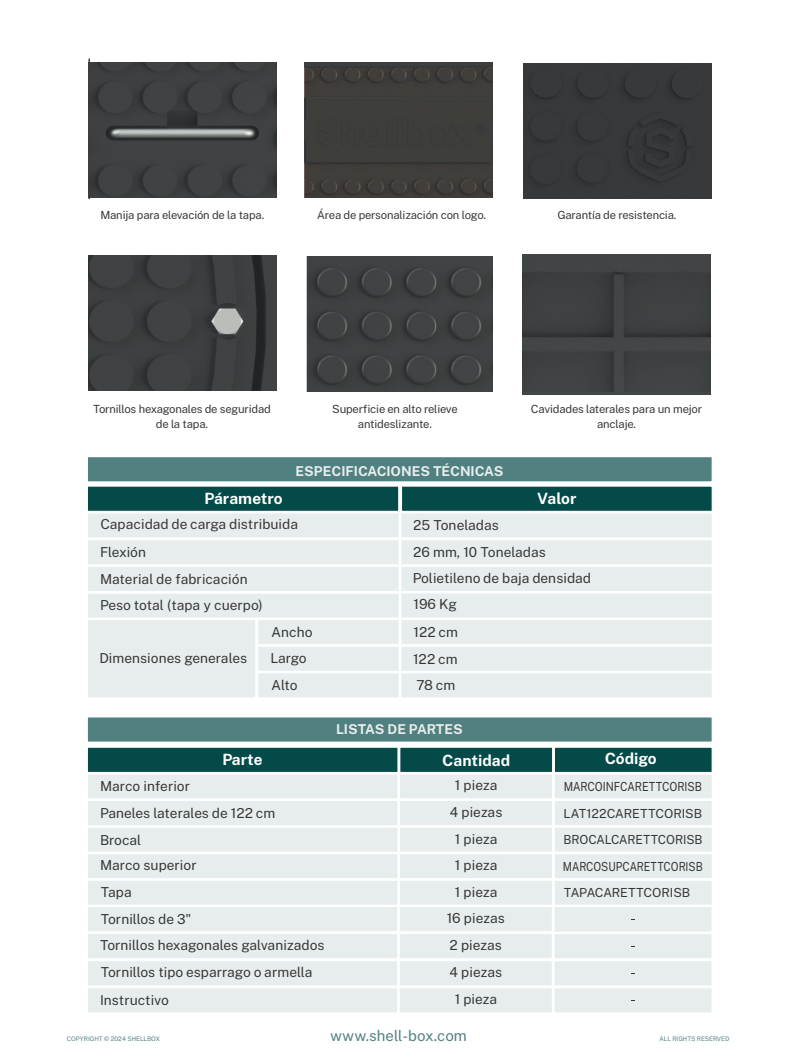
<style>
.page{position:relative;width:798px;height:1063px;background:#fff}
.page>*{position:absolute;margin:0;border:0;box-sizing:border-box;transform-origin:0 0}
.t1{font:700 15.5px "Public Sans";color:#fff}
.t2{font:15px "Public Sans";color:#50807f}
.t3{font:13.75px/26.6px "Public Sans";color:#373535}
.t4{font:700 13.62px "Public Sans";color:#e7ecec}
.t5{font:12.5px/26.6px "Public Sans";color:#373535;text-align:justify;scale:.86 1}
.t6{font:12.5px/26.6px "Public Sans";color:#373535;scale:.84 1}
.t7{font:11.25px/14.6px "Public Sans";letter-spacing:-.02em;color:#373535;text-align:center}
.t8{font:6.25px "Public Sans";color:#50807f}
</style>
<div class="page">
<div style="left:85px;top:715px;width:628px;height:29px;background:#50807f;border:3px solid #fff"></div>
<div style="left:85px;top:455px;width:628px;height:29px;background:#50807f;border:3px solid #fff"></div>
<div style="left:85px;top:511px;width:317px;height:29px;background:#e7ecec;border:3px solid #fff"></div>
<div style="left:398px;top:511px;width:315px;height:29px;background:#e7ecec;border:3px solid #fff"></div>
<div style="left:85px;top:484px;width:315px;height:29px;background:#034a48;border:3px solid #fff"></div>
<div style="left:399px;top:484px;width:314px;height:29px;background:#034a48;border:3px solid #fff"></div>
<div style="left:85px;top:591px;width:317px;height:29px;background:#e7ecec;border:3px solid #fff"></div>
<div style="left:85px;top:538px;width:317px;height:29px;background:#e7ecec;border:3px solid #fff"></div>
<div style="left:398px;top:538px;width:315px;height:29px;background:#e7ecec;border:3px solid #fff"></div>
<div style="left:85px;top:564px;width:317px;height:30px;background:#e7ecec;border:3px solid #fff"></div>
<div style="left:398px;top:564px;width:315px;height:30px;background:#e7ecec;border:3px solid #fff"></div>
<div style="left:398px;top:591px;width:315px;height:29px;background:#e7ecec;border:3px solid #fff"></div>
<div style="left:398px;top:618px;width:315px;height:29px;background:#e7ecec;border:3px solid #fff"></div>
<div style="left:398px;top:644px;width:315px;height:29px;background:#e7ecec;border:3px solid #fff"></div>
<div style="left:398px;top:671px;width:315px;height:29px;background:#e7ecec;border:3px solid #fff"></div>
<div style="left:85px;top:618px;width:173px;height:82px;background:#e7ecec;border:3px solid #fff"></div>
<div style="left:256px;top:618px;width:145px;height:29px;background:#e7ecec;border:3px solid #fff"></div>
<div style="left:256px;top:644px;width:145px;height:29px;background:#e7ecec;border:3px solid #fff"></div>
<div style="left:256px;top:671px;width:145px;height:29px;background:#e7ecec;border:3px solid #fff"></div>
<div style="left:522px;top:254px;width:188px;height:140px;background:#424545"></div>
<img style="left:306px;top:256px;width:186px;height:135px">
<div style="left:552px;top:772px;width:162px;height:29px;background:#e7ecec;border:3px solid #fff"></div>
<div style="left:552px;top:799px;width:162px;height:29px;background:#e7ecec;border:3px solid #fff"></div>
<div style="left:552px;top:745px;width:161px;height:29px;background:#034a48;border:3px solid #fff"></div>
<div style="left:552px;top:825px;width:162px;height:29px;background:#e7ecec;border:3px solid #fff"></div>
<div style="left:552px;top:852px;width:162px;height:29px;background:#e7ecec;border:3px solid #fff"></div>
<div style="left:552px;top:878px;width:162px;height:29px;background:#e7ecec;border:3px solid #fff"></div>
<div style="left:551px;top:905px;width:162px;height:29px;background:#e7ecec;border:3px solid #fff"></div>
<div style="left:85px;top:825px;width:315px;height:29px;background:#e7ecec"></div>
<div style="left:85px;top:772px;width:315px;height:29px;background:#e7ecec;border:3px solid #fff"></div>
<div style="left:397px;top:772px;width:157px;height:29px;background:#e7ecec;border:3px solid #fff"></div>
<div style="left:85px;top:799px;width:315px;height:29px;background:#e7ecec;border:3px solid #fff"></div>
<div style="left:397px;top:799px;width:157px;height:29px;background:#e7ecec;border:3px solid #fff"></div>
<div style="left:85px;top:745px;width:315px;height:29px;background:#034a48;border:3px solid #fff"></div>
<div style="left:397px;top:745px;width:157px;height:29px;background:#034a48;border:3px solid #fff"></div>
<div style="left:397px;top:825px;width:157px;height:29px;background:#e7ecec;border:3px solid #fff"></div>
<div style="left:85px;top:852px;width:315px;height:29px;background:#e7ecec;border:3px solid #fff"></div>
<div style="left:397px;top:852px;width:157px;height:29px;background:#e7ecec;border:3px solid #fff"></div>
<div style="left:85px;top:878px;width:315px;height:29px;background:#e7ecec;border:3px solid #fff"></div>
<div style="left:397px;top:878px;width:157px;height:29px;background:#e7ecec;border:3px solid #fff"></div>
<div style="left:85px;top:905px;width:315px;height:29px;background:#e7ecec;border:3px solid #fff"></div>
<div style="left:397px;top:905px;width:157px;height:29px;background:#e7ecec;border:3px solid #fff"></div>
<div style="left:551px;top:932px;width:162px;height:29px;background:#e7ecec;border:3px solid #fff"></div>
<div style="left:85px;top:932px;width:315px;height:29px;background:#e7ecec;border:3px solid #fff"></div>
<div style="left:397px;top:932px;width:157px;height:29px;background:#e7ecec;border:3px solid #fff"></div>
<div style="left:304px;top:63px;width:188px;height:135px;background:#3e3e3a"></div>
<div style="left:523px;top:64px;width:187px;height:135px;background:#36383a"></div>
<img style="left:88px;top:63px;width:188px;height:135px">
<img style="left:88px;top:255px;width:188px;height:135px">
<div style="left:551px;top:959px;width:162px;height:29px;background:#e7ecec;border:3px solid #fff"></div>
<div style="left:85px;top:959px;width:315px;height:29px;background:#e7ecec;border:3px solid #fff"></div>
<div style="left:397px;top:959px;width:157px;height:29px;background:#e7ecec;border:3px solid #fff"></div>
<div style="left:551px;top:986px;width:162px;height:29px;background:#e7ecec;border:3px solid #fff"></div>
<div style="left:85px;top:986px;width:315px;height:29px;background:#e7ecec;border:3px solid #fff"></div>
<div style="left:397px;top:986px;width:157px;height:29px;background:#e7ecec;border:3px solid #fff"></div>
<p class="t7" style="left:100px;top:208px;width:165px">Manija para elevación de la tapa.</p>
<p class="t7" style="left:317px;top:208px;width:170px">Área de personalización con logo.</p>
<p class="t7" style="left:557px;top:208px;width:120px">Garantía de resistencia.</p>
<p class="t7" style="left:93px;top:403px;width:179px">Tornillos hexagonales de seguridad de la tapa.</p>
<p class="t7" style="left:332px;top:403px;width:127px">Superficie en alto relieve antideslizante.</p>
<p class="t7" style="left:530px;top:403px;width:173px">Cavidades laterales para un mejor anclaje.</p>
<p class="t4" style="left:295px;top:462px;width:210px">ESPECIFICACIONES TÉCNICAS</p>
<p class="t1" style="left:204px;top:489px;width:80px">Párametro</p>
<p class="t1" style="left:537px;top:489px;width:41px">Valor</p>
<p class="t3" style="left:100px;top:512px;width:199px">Capacidad de carga distribuida</p>
<p class="t3" style="left:413px;top:513px;width:87px">25 Toneladas</p>
<p class="t3" style="left:100px;top:540px;width:48px">Flexión</p>
<p class="t3" style="left:413px;top:539px;width:134px">26 mm, 10 Toneladas</p>
<p class="t3" style="left:100px;top:567px;width:164px;line-height:25.6px">Material de fabricación<br>Peso total (tapa y cuerpo)</p>
<p class="t3" style="left:412px;top:565px;width:180px">Polietileno de baja densidad<br>196 Kg</p>
<p class="t3" style="left:99px;top:645px;width:149px">Dimensiones generales</p>
<p class="t3" style="left:271px;top:620px;width:42px">Ancho</p>
<p class="t3" style="left:413px;top:620px;width:46px">122 cm</p>
<p class="t3" style="left:270px;top:644px;width:38px;line-height:27.9px">Largo<br>Alto</p>
<p class="t3" style="left:413px;top:646px;width:46px">122 cm<br>78 cm</p>
<p class="t4" style="left:336px;top:721px;width:128px">LISTAS DE PARTES</p>
<p class="t1" style="left:222px;top:750px;width:42px">Parte</p>
<p class="t1" style="left:442px;top:750px;width:69px">Cantidad</p>
<p class="t1" style="left:604px;top:749px;width:53px">Código</p>
<p class="t3" style="left:100px;top:774px;width:177px">Marco inferior<br>Paneles laterales de 122 cm<br>Brocal</p>
<p class="t3" style="left:449px;top:773px;width:54px;text-align:center">1 pieza<br>4 piezas<br>1 pieza</p>
<p class="t3" style="left:100px;top:852px;width:98px;line-height:27px">Marco superior<br>Tapa<br>Tornillos de 3"</p>
<p class="t3" style="left:100px;top:932px;width:226px;line-height:27.6px">Tornillos hexagonales galvanizados<br>Tornillos tipo esparrago o armella<br>Instructivo</p>
<p class="t3" style="left:454px;top:853px;width:44px">1 pieza<br>1 pieza</p>
<p class="t3" style="left:446px;top:905px;width:60px">16 piezas</p>
<p class="t3" style="left:449px;top:932px;width:54px;line-height:27.1px;text-align:center">2 piezas<br>4 piezas<br>1 pieza</p>
<p class="t5" style="left:563px;top:774px;width:163px">MARCOINFCARETTCORISB LAT122CARETTCORISB BROCALCARETTCORISB</p>
<p class="t6" style="left:562px;top:854px;width:168px">MARCOSUPCARETTCORISB<br>TAPACARETTCORISB</p>
<p class="t8" style="left:67px;top:1035px;width:94px">COPYRIGHT © 2024 SHELLBOX</p>
<p class="t2" style="left:330px;top:1026px;width:138px">www.shell‑box.com</p>
<p class="t8" style="left:659px;top:1035px;width:71px">ALL RIGHTS RESERVED</p>
</div>
